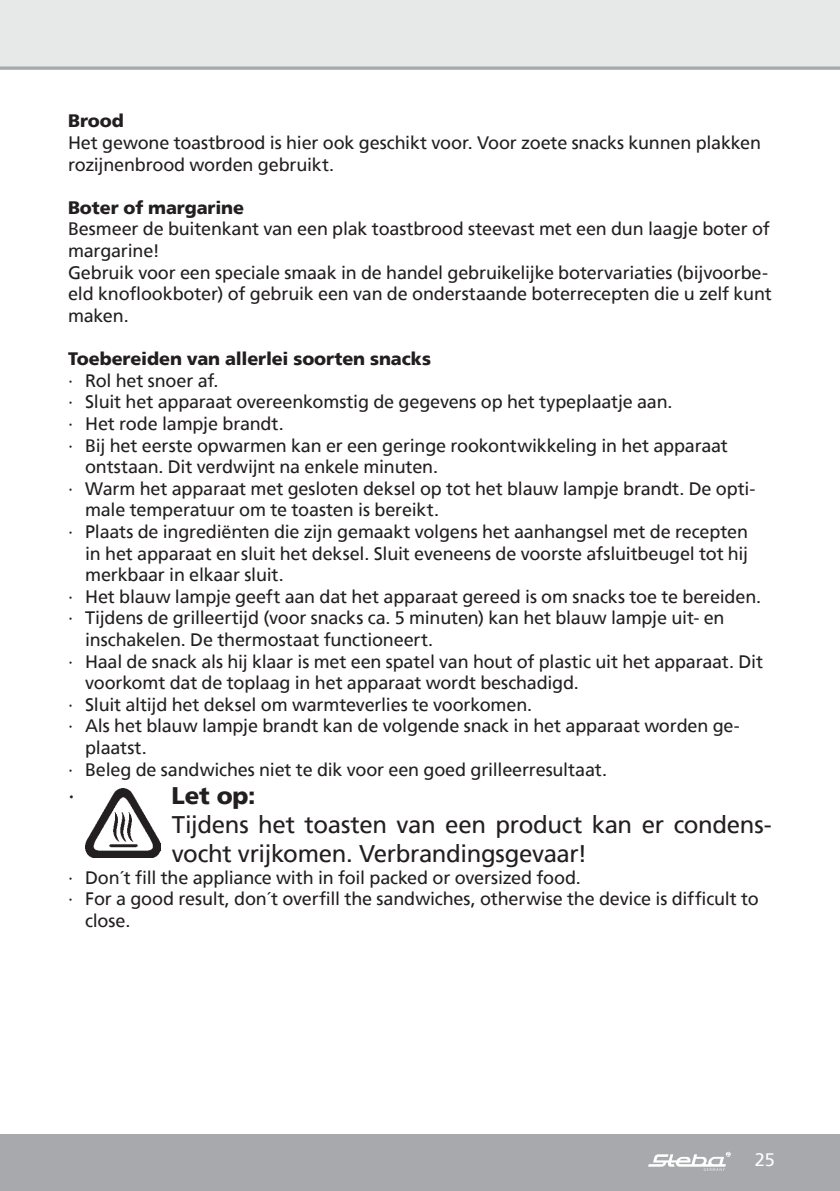
<style>
.page{position:relative;width:840px;height:1191px;background:#fff}
.page>*{position:absolute;margin:0;border:0;box-sizing:border-box;transform-origin:0 0}
.t1{font:24px/28.8px "Frutiger";letter-spacing:-.015em;color:#231f20}
.t2{font:900 24px "Frutiger";color:#231f20}
.t3{font:18px/21.6px "Frutiger";letter-spacing:-.01em;color:#231f20}
.t4{font:900 18px "Frutiger";letter-spacing:-.005em;color:#231f20}
.t5{font:18px "Frutiger";color:#fff}
</style>
<div class="page">
<div style="left:0;top:0;width:839px;height:68px;background:#e7e8e8"></div>
<div style="left:0;top:1134px;width:839px;height:57px;background:#a7a9ac"></div>
<svg style="left:648px;top:1151px;width:82px;height:19px"></svg>
<svg style="left:0;top:66px;width:839px;height:4px;background:#b2b4b7"></svg>
<img style="left:85px;top:788px;width:75px;height:69px">
<p class="t4" style="left:68px;top:110px;width:57px">Brood</p>
<p class="t3" style="left:68px;top:132px;width:694px">Het gewone toastbrood is hier ook geschikt voor. Voor zoete snacks kunnen plakken rozijnenbrood worden gebruikt.</p>
<p class="t4" style="left:68px;top:197px;width:177px">Boter of margarine</p>
<p class="t3" style="left:68px;top:218px;width:704px">Besmeer de buitenkant van een plak toastbrood steevast met een dun laagje boter of margarine!<br>Gebruik voor een speciale smaak in de handel gebruikelijke botervariaties (bijvoorbe&shy;eld knoflookboter) of gebruik een van de onderstaande boterrecepten die u zelf kunt maken.</p>
<p class="t4" style="left:68px;top:348px;width:364px">Toebereiden van allerlei soorten snacks</p>
<p class="t3" style="left:68px;top:369px;width:152px">∙ Rol het snoer af.</p>
<p class="t3" style="left:68px;top:391px;width:605px">∙ Sluit het apparaat overeenkomstig de gegevens op het typeplaatje aan.</p>
<p class="t3" style="left:68px;top:413px;width:217px">∙ Het rode lampje brandt.</p>
<p class="t3" style="left:68px;top:434px;width:661px">∙ Bij het eerste opwarmen kan er een geringe rookontwikkeling in het apparaat</p>
<p class="t3" style="left:85px;top:456px;width:354px">ontstaan. Dit verdwijnt na enkele minuten.</p>
<p class="t3" style="left:68px;top:477px;width:688px">∙ Warm het apparaat met gesloten deksel op tot het blauw lampje brandt. De opti-</p>
<p class="t3" style="left:85px;top:499px;width:355px">male temperatuur om te toasten is bereikt.</p>
<p class="t3" style="left:68px;top:521px;width:681px">∙ Plaats de ingrediënten die zijn gemaakt volgens het aanhangsel met de recepten</p>
<p class="t3" style="left:85px;top:542px;width:664px">in het apparaat en sluit het deksel. Sluit eveneens de voorste afsluitbeugel tot hij</p>
<p class="t3" style="left:85px;top:564px;width:200px">merkbaar in elkaar sluit.</p>
<p class="t3" style="left:68px;top:585px;width:694px">∙ Het blauw lampje geeft aan dat het apparaat gereed is om snacks toe te bereiden.</p>
<p class="t3" style="left:68px;top:607px;width:657px">∙ Tijdens de grilleertijd (voor snacks ca. 5 minuten) kan het blauw lampje uit- en</p>
<p class="t3" style="left:85px;top:629px;width:349px">inschakelen. De thermostaat functioneert.</p>
<p class="t3" style="left:68px;top:650px;width:696px">∙ Haal de snack als hij klaar is met een spatel van hout of plastic uit het apparaat. Dit</p>
<p class="t3" style="left:85px;top:672px;width:495px">voorkomt dat de toplaag in het apparaat wordt beschadigd.</p>
<p class="t3" style="left:68px;top:693px;width:465px">∙ Sluit altijd het deksel om warmteverlies te voorkomen.</p>
<p class="t3" style="left:68px;top:715px;width:673px">∙ Als het blauw lampje brandt kan de volgende snack in het apparaat worden ge-</p>
<p class="t3" style="left:85px;top:737px;width:63px">plaatst.</p>
<p class="t3" style="left:68px;top:758px;width:540px">∙ Beleg de sandwiches niet te dik voor een goed grilleerresultaat.</p>
<h1 class="t1" style="left:68px;top:781px;width:8px">∙</h1>
<h1 class="t2" style="left:171px;top:781px;width:85px">Let op:</h1>
<h1 class="t1" style="left:172px;top:810px;width:601px">Tijdens het toasten van een product kan er condens&shy;vocht vrijkomen. Verbrandingsgevaar!</h1>
<p class="t3" style="left:68px;top:866px;width:514px">∙ Don´t fill the appliance with in foil packed or oversized food.</p>
<p class="t3" style="left:68px;top:888px;width:691px">∙ For a good result, don´t overfill the sandwiches, otherwise the device is difficult to</p>
<p class="t3" style="left:85px;top:909px;width:47px">close.</p>
<p class="t5" style="left:754px;top:1149px;width:22px">25</p>
</div>
